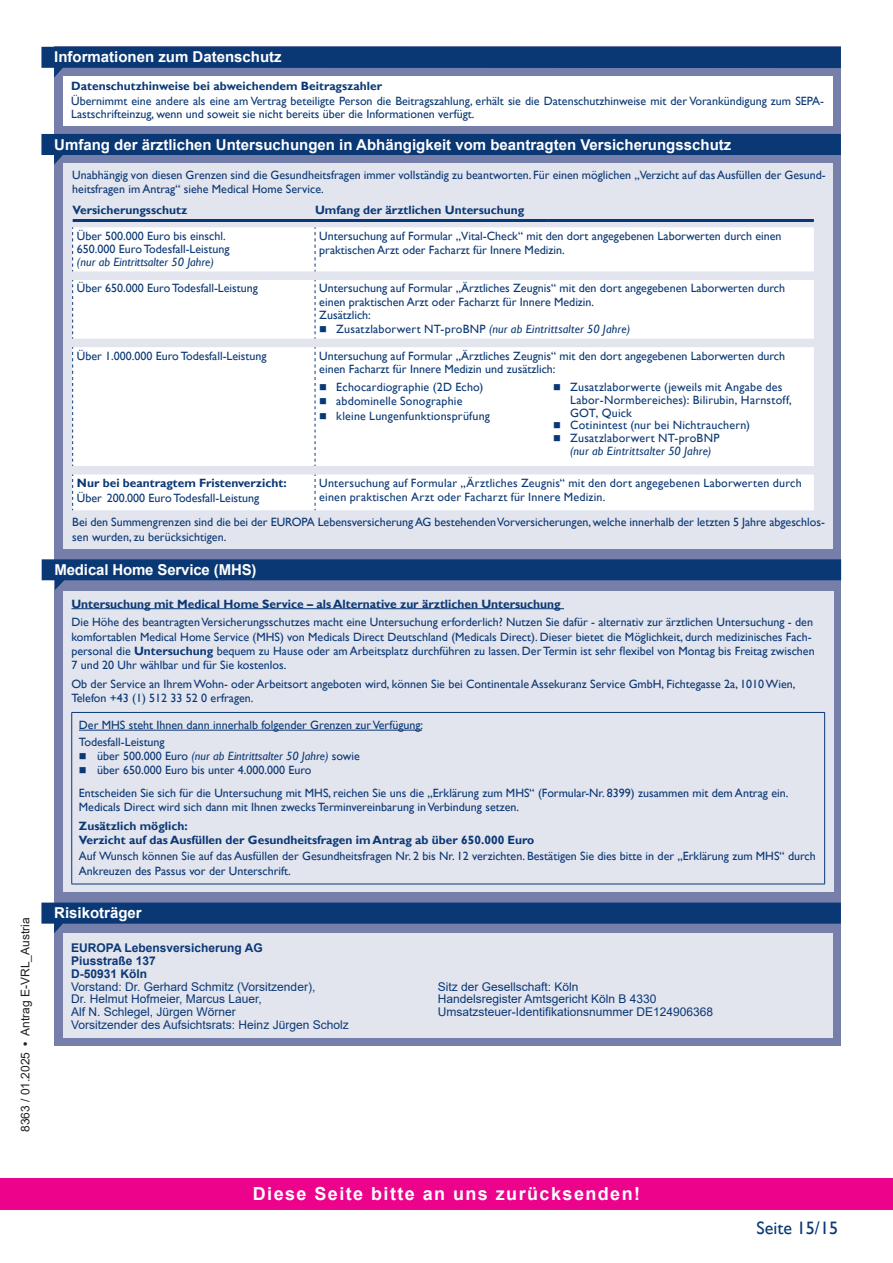
<style>
.page{position:relative;width:893px;height:1263px;background:#fff}
.page>*{position:absolute;margin:0;border:0;box-sizing:border-box;transform-origin:0 0}
.t1{font:700 18px "Arial";letter-spacing:.08em;color:#fff}
.t2{font:18px "Gill Sans";color:#0a3875}
.t3{font:700 15px "Arial";color:#fff}
.t4{font:12px/14.2px "Gill Sans";color:#0a3875}
.t5{font:700 12px/14.2px "Gill Sans";color:#0a3875}
.t6{font:12px/12.8px "Gill Sans";letter-spacing:.02em;color:#0a3875}
.t7{font:12px/12.8px "Arial";color:#0a3875}
.t8{font:italic 12px/12.8px "Gill Sans";letter-spacing:.005em;color:#0a3875}
.t9{font:700 12px/12.8px "Arial";color:#0a3875}
.t10{font:12px "Arial";color:#231f20}
.s1{font-weight:700}
.s2{font-style:normal}
</style>
<div class="page">
<div style="left:0;top:1178px;width:893px;height:32px;background:#ed028c"></div>
<div style="left:54px;top:47px;width:787px;height:999px;background:#757fa9"></div>
<svg style="left:41px;top:47px;width:800px;height:31px"></svg>
<div style="left:63px;top:77px;width:769px;height:49px;background:#fff"></div>
<div style="left:63px;top:163px;width:769px;height:386px;background:#e2e4ee"></div>
<svg style="left:41px;top:134px;width:800px;height:31px"></svg>
<div style="left:63px;top:933px;width:769px;height:105px;background:#e2e4ee"></div>
<svg style="left:41px;top:902px;width:800px;height:31px"></svg>
<svg style="left:73px;top:227px;width:741px;height:283px;background:#fcfcfd"></svg>
<hr style="left:73px;top:219px;width:242px;height:3px;background:#0a3875">
<hr style="left:315px;top:219px;width:234px;height:3px;background:#0a3875">
<hr style="left:549px;top:219px;width:265px;height:3px;background:#0a3875">
<svg style="left:72px;top:227px;width:1px;height:44px"></svg>
<svg style="left:315px;top:227px;width:1px;height:44px"></svg>
<svg style="left:72px;top:280px;width:1px;height:59px"></svg>
<svg style="left:72px;top:347px;width:1px;height:119px"></svg>
<svg style="left:72px;top:474px;width:1px;height:36px"></svg>
<svg style="left:315px;top:280px;width:1px;height:59px"></svg>
<svg style="left:315px;top:347px;width:1px;height:119px"></svg>
<svg style="left:315px;top:474px;width:1px;height:36px"></svg>
<svg style="left:42px;top:559px;width:799px;height:31px"></svg>
<div style="left:63px;top:591px;width:770px;height:301px;background:#e2e4ee"></div>
<hr style="left:71px;top:608px;width:493px;height:1px;background:#0a3875">
<hr style="left:71px;top:712px;width:754px;height:1px;background:#0a3875">
<hr style="left:71px;top:713px;width:1px;height:171px;background:#0a3875">
<hr style="left:824px;top:713px;width:1px;height:171px;background:#0a3875">
<hr style="left:71px;top:884px;width:754px;height:1px;background:#0a3875">
<hr style="left:79px;top:730px;width:343px;height:1px;background:#0a3875">
<p class="t10" style="left:17px;top:1132px;width:216px;rotate:-90deg">8363 / 01.2025 <span class="s1">•</span> Antrag E-VRL_Austria</p>
<p class="t3" style="left:54px;top:47px;width:229px">Informationen zum Datenschutz</p>
<p class="t5" style="left:71px;top:79px;width:312px">Datenschutzhinweise bei abweichendem Beitragszahler</p>
<p class="t4" style="left:71px;top:95px;width:754px;line-height:12.8px">Übernimmt eine andere als eine am Vertrag beteiligte Person die Beitragszahlung, erhält sie die Datenschutzhinweise mit der Vorankündigung zum SEPA-<br>Lastschrifteinzug, wenn und soweit sie nicht bereits über die Informationen verfügt.</p>
<p class="t3" style="left:54px;top:134px;width:679px">Umfang der ärztlichen Untersuchungen in Abhängigkeit vom beantragten Versicherungsschutz</p>
<p class="t4" style="left:72px;top:168px;width:755px">Unabhängig von diesen Grenzen sind die Gesundheitsfragen immer vollständig zu beantworten. Für einen möglichen „Verzicht auf das Ausfüllen der Gesund&shy;heitsfragen im Antrag“ siehe Medical Home Service.</p>
<p class="t5" style="left:73px;top:203px;width:116px">Versicherungsschutz</p>
<p class="t5" style="left:315px;top:203px;width:211px">Umfang der ärztlichen Untersuchung</p>
<p class="t4" style="left:77px;top:230px;width:154px;line-height:12.8px">Über 500.000 Euro bis einschl.<br>650.000 Euro Todesfall-Leistung</p>
<p class="t8" style="left:77px;top:256px;width:139px">(nur ab Eintrittsalter 50 Jahre)</p>
<p class="t4" style="left:319px;top:229px;width:464px">Untersuchung auf Formular „Vital-Check“ mit den dort angegebenen Laborwerten durch einen praktischen Arzt oder Facharzt für Innere Medizin.</p>
<p class="t4" style="left:77px;top:282px;width:183px">Über 650.000 Euro Todesfall-Leistung</p>
<p class="t4" style="left:319px;top:282px;width:467px;line-height:13.5px">Untersuchung auf Formular „Ärztliches Zeugnis“ mit den dort angegebenen Laborwerten durch einen praktischen Arzt oder Facharzt für Innere Medizin.<br>Zusätzlich:</p>
<p class="t8" style="left:319px;top:323px;width:312px">■ <span class="s2">Zusatzlaborwert NT-proBNP</span> (nur ab Eintrittsalter 50 Jahre)</p>
<p class="t4" style="left:77px;top:349px;width:191px">Über 1.000.000 Euro Todesfall-Leistung</p>
<p class="t4" style="left:319px;top:349px;width:467px;line-height:13.5px">Untersuchung auf Formular „Ärztliches Zeugnis“ mit den dort angegebenen Laborwerten durch einen Facharzt für Innere Medizin und zusätzlich:</p>
<p class="t6" style="left:319px;top:381px;width:166px">■ Echocardiographie (2D Echo)</p>
<p class="t4" style="left:319px;top:394px;width:145px">■ abdominelle Sonographie</p>
<p class="t4" style="left:319px;top:409px;width:172px">■ kleine Lungenfunktionsprüfung</p>
<p class="t6" style="left:570px;top:381px;width:223px;text-indent:-17px">■ Zusatzlaborwerte (jeweils mit Angabe des<br>Labor-Normbereiches): Bilirubin, Harnstoff,<br>GOT, Quick</p>
<p class="t6" style="left:553px;top:419px;width:198px">■ Cotinintest (nur bei Nichtrauchern)</p>
<p class="t8" style="left:570px;top:432px;width:151px;text-indent:-17px">■ <span class="s2">Zusatzlaborwert NT-proBNP </span>(nur ab Eintrittsalter 50 Jahre)</p>
<p class="t6" style="left:319px;top:476px;width:484px;line-height:14.2px">Untersuchung auf Formular „Ärztliches Zeugnis“ mit den dort angegebenen Laborwerten durch einen praktischen Arzt oder Facharzt für Innere Medizin.</p>
<p class="t4" style="left:72px;top:515px;width:754px">Bei den Summengrenzen sind die bei der EUROPA Lebensversicherung AG bestehenden Vorversicherungen, welche innerhalb der letzten 5 Jahre abgeschlos&shy;sen wurden, zu berücksichtigen.</p>
<p class="t5" style="left:77px;top:476px;width:211px">Nur bei beantragtem Fristenverzicht:</p>
<p class="t4" style="left:77px;top:491px;width:184px">Über 200.000 Euro Todesfall-Leistung</p>
<p class="t3" style="left:54px;top:559px;width:204px">Medical Home Service (MHS)</p>
<p class="t5" style="left:71px;top:597px;width:491px">Untersuchung mit Medical Home Service – als Alternative zur ärztlichen Untersuchung</p>
<p class="t4" style="left:71px;top:615px;width:745px">Die Höhe des beantragten Versicherungsschutzes macht eine Untersuchung erforderlich? Nutzen Sie dafür - alternativ zur ärztlichen Untersuchung - den komfortablen Medical Home Service (MHS) von Medicals Direct Deutschland (Medicals Direct). Dieser bietet die Möglichkeit, durch medizinisches Fach&shy;personal die <span class="s1">Untersuchung</span> bequem zu Hause oder am Arbeitsplatz durchführen zu lassen. Der Termin ist sehr flexibel von Montag bis Freitag zwischen 7 und 20 Uhr wählbar und für Sie kostenlos.</p>
<p class="t4" style="left:71px;top:677px;width:725px">Ob der Service an Ihrem Wohn- oder Arbeitsort angeboten wird, können Sie bei Continentale Assekuranz Service GmbH, Fichtegasse 2a, 1010 Wien,<br>Telefon +43 (1) 512 33 52 0 erfragen.</p>
<p class="t4" style="left:79px;top:717px;width:346px;line-height:16.4px">Der MHS steht Ihnen dann innerhalb folgender Grenzen zur Verfügung:<br>Todesfall-Leistung</p>
<p class="t8" style="left:79px;top:750px;width:282px">■ <span class="s2">über 500.000 Euro</span> (nur ab Eintrittsalter 50 Jahre) <span class="s2">sowie</span></p>
<p class="t4" style="left:79px;top:759px;width:711px;line-height:22.8px">■ über 650.000 Euro bis unter 4.000.000 Euro<br>Entscheiden Sie sich für die Untersuchung mit MHS, reichen Sie uns die „Erklärung zum MHS“ (Formular-Nr. 8399) zusammen mit dem Antrag ein.</p>
<p class="t4" style="left:79px;top:800px;width:442px">Medicals Direct wird sich dann mit Ihnen zwecks Terminvereinbarung in Verbindung setzen.</p>
<p class="t5" style="left:79px;top:819px;width:457px">Zusätzlich möglich:<br>Verzicht auf das Ausfüllen der Gesundheitsfragen im Antrag ab über 650.000 Euro</p>
<p class="t4" style="left:79px;top:849px;width:738px">Auf Wunsch können Sie auf das Ausfüllen der Gesundheitsfragen Nr. 2 bis Nr. 12 verzichten. Bestätigen Sie dies bitte in der „Erklärung zum MHS“ durch<br>Ankreuzen des Passus vor der Unterschrift.</p>
<p class="t3" style="left:54px;top:902px;width:89px">Risikoträger</p>
<p class="t9" style="left:71px;top:942px;width:193px">EUROPA Lebensversicherung AG<br>Piusstraße 137<br>D-50931 Köln</p>
<p class="t7" style="left:71px;top:980px;width:279px">Vorstand: Dr. Gerhard Schmitz (Vorsitzender),<br>Dr. Helmut Hofmeier, Marcus Lauer,<br>Alf N. Schlegel, Jürgen Wörner<br>Vorsitzender des Aufsichtsrats: Heinz Jürgen Scholz</p>
<p class="t7" style="left:438px;top:980px;width:277px">Sitz der Gesellschaft: Köln<br>Handelsregister Amtsgericht Köln B 4330<br>Umsatzsteuer-Identifikationsnummer DE124906368</p>
<h1 class="t1" style="left:141px;top:1181px;width:612px">Diese Seite bitte vollständig ausgefüllt an uns zurücksenden!</h1>
<h1 class="t1" style="left:253px;top:1181px;width:389px">Diese Seite bitte an uns zurücksenden!</h1>
<h1 class="t2" style="left:756px;top:1217px;width:83px">Seite 15/15</h1>
</div>
